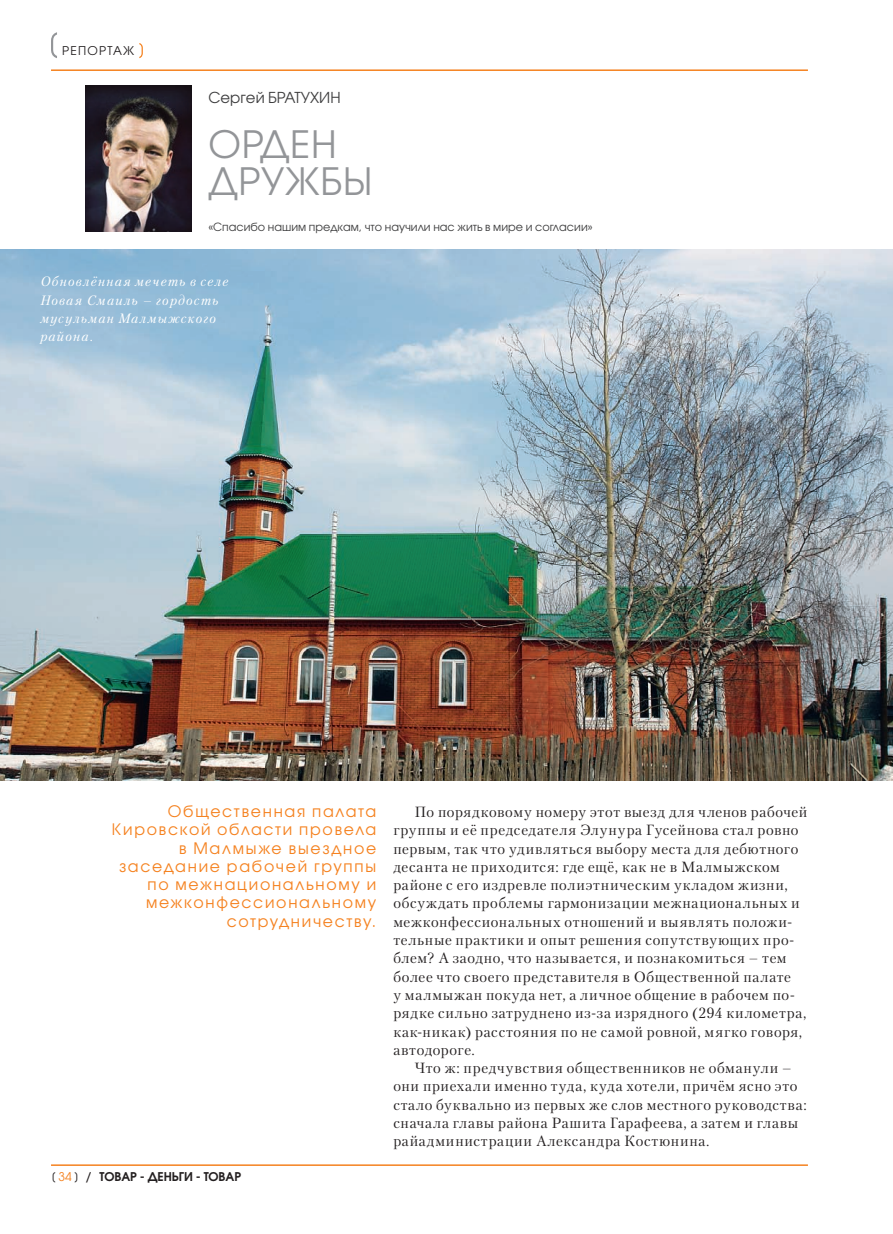
<style>
.page{position:relative;width:893px;height:1234px;background:#fff}
.page>*{position:absolute;margin:0;border:0;box-sizing:border-box;transform-origin:0 0}
.t1{font:37.5px/36.6px "Avant Garde Gothic C";letter-spacing:.02em;color:#939598}
.t2{font:15.75px/18.3px "Avant Garde Gothic C";letter-spacing:.11em;color:#f58220;text-align:right}
.t3{font:15px "Avant Garde Gothic C";color:#3e3e3f}
.t4{font:14.7px/18.3px "Petersburg C";letter-spacing:.045em;color:#231f20}
.t5{font:italic 13.5px/18.3px "Petersburg C";letter-spacing:.09em;color:#fff}
.t6{font:600 12px "Avant Garde Gothic C";color:#231f20}
.t7{font:12px "Avant Garde Gothic C";letter-spacing:.1em;color:#231f20}
.t8{font:11.25px "Avant Garde Gothic C";color:#3e3e3f}
.s1{font-weight:400}
.s2{font-weight:400;color:#f58220}
</style>
<div class="page">
<hr style="left:51px;top:69px;width:757px;height:2px;background:#f58220">
<hr style="left:51px;top:1164px;width:757px;height:1px;background:#f58220">
<img style="left:0;top:250px;width:893px;height:530px">
<svg style="left:51px;top:32px;width:6px;height:26px"></svg>
<svg style="left:139px;top:43px;width:4px;height:15px"></svg>
<img style="left:85px;top:85px;width:106px;height:146px">
<p class="t7" style="left:62px;top:44px;width:73px">РЕПОРТАЖ</p>
<p class="t3" style="left:208px;top:89px;width:134px">Сергей БРАТУХИН</p>
<h1 class="t1" style="left:208px;top:126px;width:165px">ОРДЕН<br>ДРУЖБЫ</h1>
<p class="t8" style="left:208px;top:221px;width:386px">«Спасибо нашим предкам, что научили нас жить в мире и согласии»</p>
<p class="t5" style="left:40px;top:272px;width:189px">Обновлённая мечеть в селе<br>Новая Смаиль – гордость мусульман Малмыжского района.</p>
<p class="t2" style="left:112px;top:801px;width:266px">Общественная палата<br>Кировской области провела в Малмыже выездное заседание рабочей группы по межнациональному и межконфессиональному сотрудничеству.</p>
<p class="t6" style="left:51px;top:1168px;width:191px"><span class="s1">[</span> <span class="s2">34</span> <span class="s1">]</span> / ТОВАР - ДЕНЬГИ - ТОВАР</p>
<p class="t4" style="left:393px;top:802px;width:416px;text-indent:21px">По порядковому номеру этот выезд для членов рабочей группы и её председателя Элунура Гусейнова стал ровно первым, так что удивляться выбору места для дебютного десанта не приходится: где ещё, как не в Малмыжском районе с его издревле полиэтническим укладом жизни, обсуждать проблемы гармонизации межнациональных и межконфессиональных отношений и выявлять положи&shy;тельные практики и опыт решения сопутствующих про&shy;блем? А заодно, что называется, и познакомиться – тем более что своего представителя в Общественной палате<br>у малмыжан покуда нет, а личное общение в рабочем по&shy;рядке сильно затруднено из-за изрядного (294 километра, как-никак) расстояния по не самой ровной, мягко говоря, автодороге.</p>
<p class="t4" style="left:393px;top:1058px;width:415px;text-indent:21px">Что ж: предчувствия общественников не обманули – они приехали именно туда, куда хотели, причём ясно это стало буквально из первых же слов местного руководства: сначала главы района Рашита Гарафеева, а затем и главы райадминистрации Александра Костюнина.</p>
</div>
